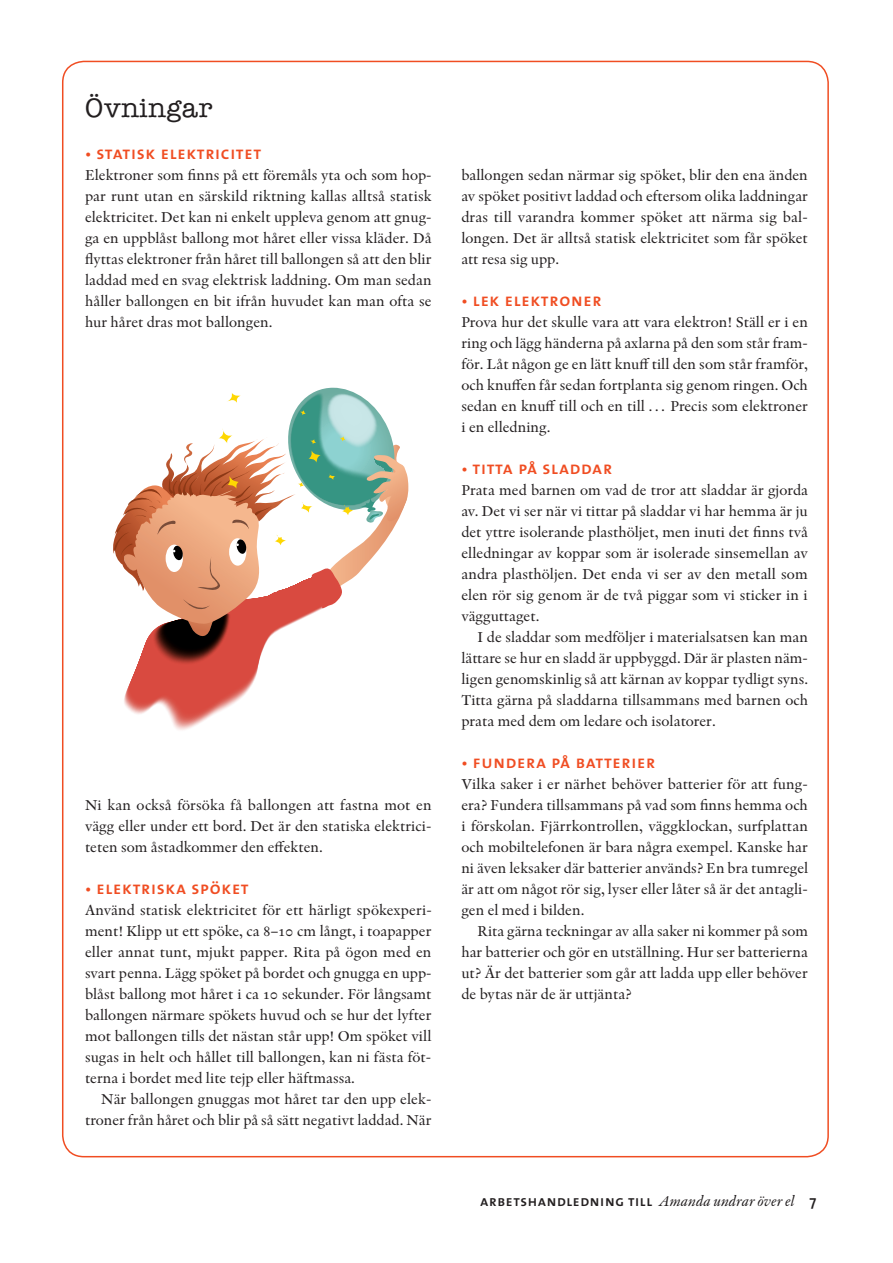
<style>
.page{position:relative;width:893px;height:1263px;background:#fff}
.page>*{position:absolute;margin:0;border:0;box-sizing:border-box;transform-origin:0 0}
.t1{font:500 27px "American Typewriter Std";letter-spacing:.01em;color:#231f20}
.t2{font:600 18px "The Sans Os F";letter-spacing:.04em;color:#f04d22}
.t3{font:15px/21px "Indigo Antiqua Pro Text";color:#231f20;text-align:justify}
.t4{font:600 15px "The Sans Os F";letter-spacing:.04em;color:#231f20}
.s1{font-size:15px}
.s2{font-family:"Indigo Antiqua Pro Text";font-weight:400;font-style:italic}
</style>
<div class="page">
<svg style="left:113px;top:388px;width:295px;height:342px"></svg>
<h1 class="t1" style="left:85px;top:93px;width:129px">Övningar</h1>
<p class="t2" style="left:85px;top:141px;width:178px"><span class="s1">•</span> statisk elektricitet</p>
<p class="t3" style="left:85px;top:165px;width:348px">Elektroner som finns på ett föremåls yta och som hop&shy;par runt utan en särskild riktning kallas alltså statisk elektricitet. Det kan ni enkelt uppleva genom att gnug&shy;ga en uppblåst ballong mot håret eller vissa kläder. Då flyttas elektroner från håret till ballongen så att den blir laddad med en svag elektrisk laddning. Om man sedan håller ballongen en bit ifrån huvudet kan man ofta se hur håret dras mot ballongen.</p>
<p class="t3" style="left:85px;top:795px;width:348px">Ni kan också försöka få ballongen att fastna mot en vägg eller under ett bord. Det är den statiska elektrici&shy;teten som åstadkommer den effekten.</p>
<p class="t2" style="left:85px;top:876px;width:165px"><span class="s1">•</span> Elektriska spöket</p>
<p class="t3" style="left:85px;top:900px;width:348px">Använd statisk elektricitet för ett härligt spökexperi&shy;ment! Klipp ut ett spöke, ca 8–10 cm långt, i toapapper eller annat tunt, mjukt papper. Rita på ögon med en svart penna. Lägg spöket på bordet och gnugga en upp&shy;blåst ballong mot håret i ca 10 sekunder. För långsamt ballongen närmare spökets huvud och se hur det lyfter mot ballongen tills det nästan står upp! Om spöket vill sugas in helt och hållet till ballongen, kan ni fästa föt&shy;terna i bordet med lite tejp eller häftmassa.</p>
<p class="t3" style="left:85px;top:1089px;width:348px;text-align:right">När ballongen gnuggas mot håret tar den upp elek&shy;troner från håret och blir på så sätt negativt laddad. När</p>
<p class="t3" style="left:461px;top:165px;width:348px">ballongen sedan närmar sig spöket, blir den ena änden av spöket positivt laddad och eftersom olika laddningar dras till varandra kommer spöket att närma sig bal&shy;longen. Det är alltså statisk elektricitet som får spöket att resa sig upp.</p>
<p class="t2" style="left:461px;top:288px;width:142px"><span class="s1">•</span> Lek elektroner</p>
<p class="t3" style="left:461px;top:312px;width:348px">Prova hur det skulle vara att vara elektron! Ställ er i en ring och lägg händerna på axlarna på den som står fram&shy;för. Låt någon ge en lätt knuff till den som står framför, och knuffen får sedan fortplanta sig genom ringen. Och sedan en knuff till och en till … Precis som elektroner i en elledning.</p>
<p class="t2" style="left:461px;top:456px;width:152px"><span class="s1">•</span> Titta på sladdar</p>
<p class="t3" style="left:461px;top:480px;width:348px">Prata med barnen om vad de tror att sladdar är gjorda av. Det vi ser när vi tittar på sladdar vi har hemma är ju det yttre isolerande plasthöljet, men inuti det finns två elledningar av koppar som är isolerade sinsemellan av andra plasthöljen. Det enda vi ser av den metall som elen rör sig genom är de två piggar som vi sticker in i vägguttaget.</p>
<p class="t3" style="left:461px;top:627px;width:348px;text-indent:16px">I de sladdar som medföljer i materialsatsen kan man lättare se hur en sladd är uppbyggd. Där är plasten näm&shy;ligen genomskinlig så att kärnan av koppar tydligt syns.<br>Titta gärna på sladdarna tillsammans med barnen och prata med dem om ledare och isolatorer.</p>
<p class="t2" style="left:461px;top:750px;width:195px"><span class="s1">•</span> Fundera på batterier</p>
<p class="t3" style="left:461px;top:774px;width:348px">Vilka saker i er närhet behöver batterier för att fung&shy;era? Fundera tillsammans på vad som finns hemma och i förskolan. Fjärrkontrollen, väggklockan, surfplattan och mobiltelefonen är bara några exempel. Kanske har ni även leksaker där batterier används? En bra tumregel är att om något rör sig, lyser eller låter så är det antagli&shy;gen el med i bilden.</p>
<p class="t3" style="left:461px;top:921px;width:348px;text-indent:16px">Rita gärna teckningar av alla saker ni kommer på som har batterier och gör en utställning. Hur ser batterierna ut? Är det batterier som går att ladda upp eller behöver de bytas när de är uttjänta?</p>
<p class="t4" style="left:480px;top:1191px;width:338px">arbetshandledning till <span class="s2">Amanda undrar över el</span> 7</p>
</div>
